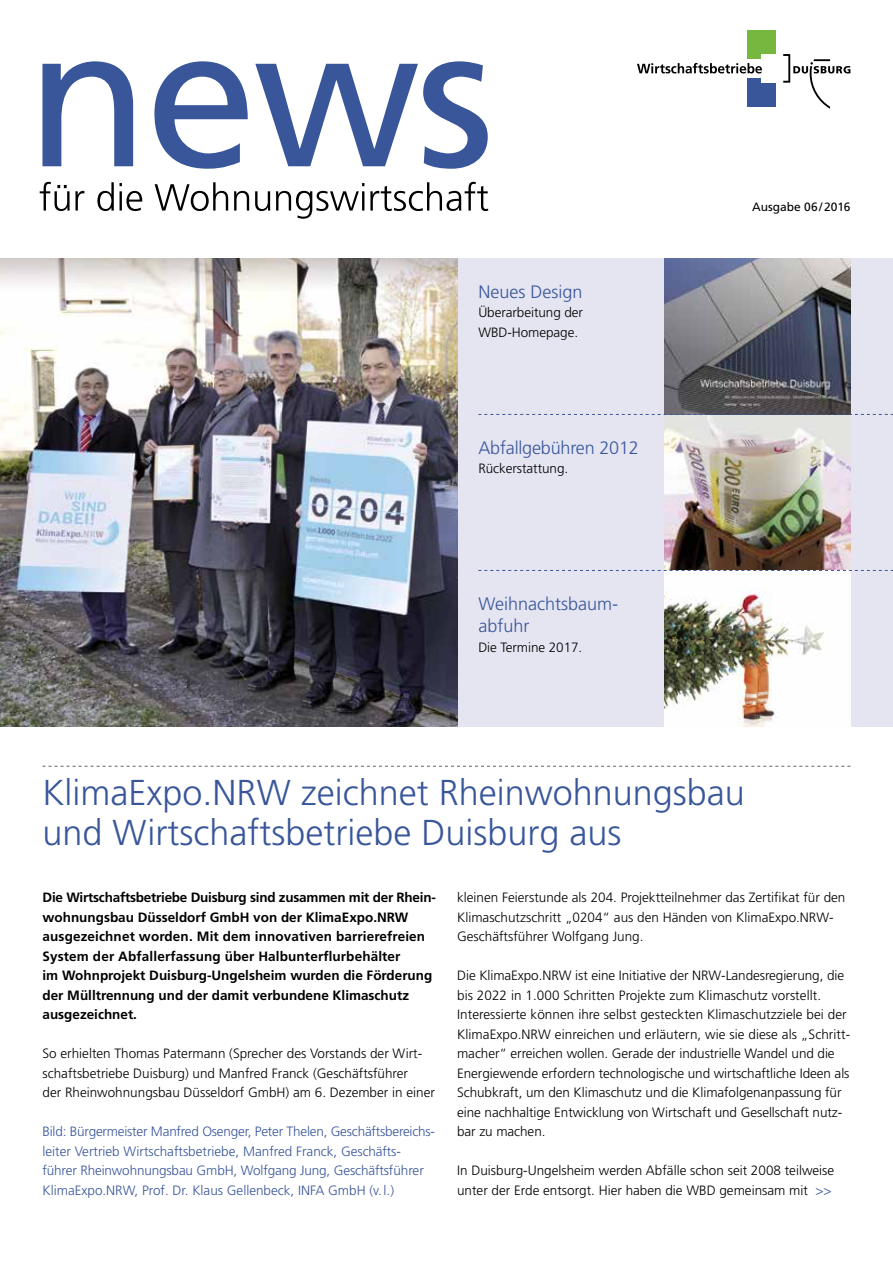
<style>
.page{position:relative;width:893px;height:1263px;background:#fff}
.page>*{position:absolute;margin:0;border:0;box-sizing:border-box;transform-origin:0 0}
.t1{font:300 36px/40.5px "Frutiger";color:#39569b}
.t2{font:300 18px/22.5px "Frutiger";color:#39569b}
.t3{font:300 13.5px/19.5px "Frutiger";color:#000}
.t4{font:700 13.5px/19.5px "Frutiger";color:#000}
.t5{font:300 13.5px/19.5px "Frutiger";letter-spacing:-.01em;color:#39569b}
.t6{font:12px "Frutiger";color:#000}
.s1{color:#39569b}
</style>
<div class="page">
<div style="left:457px;top:259px;width:436px;height:468px;background:#e4e5f0"></div>
<img style="left:0;top:259px;width:457px;height:468px">
<img style="left:664px;top:259px;width:186px;height:468px">
<svg style="left:43px;top:766px;width:807px;height:1px"></svg>
<svg style="left:478px;top:570px;width:415px;height:1px"></svg>
<svg style="left:478px;top:414px;width:415px;height:1px"></svg>
<svg style="left:42px;top:61px;width:446px;height:108px"></svg>
<svg style="left:40px;top:182px;width:448px;height:37px"></svg>
<div style="left:747px;top:30px;width:29px;height:29px;background:#75b73f"></div>
<div style="left:747px;top:78px;width:29px;height:29px;background:#39569b"></div>
<div style="left:762px;top:54px;width:28px;height:29px;background:#fff"></div>
<svg style="left:783px;top:54px;width:67px;height:55px"></svg>
<svg style="left:637px;top:63px;width:125px;height:10px"></svg>
<h2 class="t2" style="left:478px;top:280px;width:106px">Neues Design</h2>
<p class="t3" style="left:478px;top:303px;width:106px">Überarbeitung der<br>WBD-Homepage.</p>
<h2 class="t2" style="left:478px;top:436px;width:162px">Abfallgebühren 2012</h2>
<p class="t3" style="left:478px;top:459px;width:91px">Rückerstattung.</p>
<h2 class="t2" style="left:478px;top:592px;width:140px">Weihnachtsbaum&shy;abfuhr</h2>
<p class="t3" style="left:478px;top:637px;width:105px">Die Termine 2017.</p>
<p class="t6" style="left:752px;top:199px;width:100px">Ausgabe 06/2016</p>
<h1 class="t1" style="left:43px;top:772px;width:704px">KlimaExpo.NRW zeichnet Rheinwohnungsbau und Wirtschaftsbetriebe Duisburg aus</h1>
<p class="t4" style="left:43px;top:888px;width:395px">Die Wirtschaftsbetriebe Duisburg sind zusammen mit der Rhein&shy;wohnungsbau Düsseldorf GmbH von der KlimaExpo.NRW ausgezeichnet worden. Mit dem innovativen barrierefreien System der Abfallerfassung über Halbunterflurbehälter<br>im Wohnprojekt Duisburg-Ungelsheim wurden die Förderung der Mülltrennung und der damit verbundene Klimaschutz ausgezeichnet.</p>
<p class="t3" style="left:43px;top:1044px;width:394px">So erhielten Thomas Patermann (Sprecher des Vorstands der Wirt&shy;schaftsbetriebe Duisburg) und Manfred Franck (Geschäftsführer<br>der Rheinwohnungsbau Düsseldorf GmbH) am 6. Dezember in einer</p>
<p class="t5" style="left:43px;top:1122px;width:394px">Bild: Bürgermeister Manfred Osenger, Peter Thelen, Geschäftsbereichs&shy;leiter Vertrieb Wirtschaftsbetriebe, Manfred Franck, Geschäfts&shy;führer Rheinwohnungsbau GmbH, Wolfgang Jung, Geschäftsführer KlimaExpo.NRW, Prof. Dr. Klaus Gellenbeck, INFA GmbH (v.l.)</p>
<p class="t3" style="left:457px;top:888px;width:390px">kleinen Feierstunde als 204. Projektteilnehmer das Zertifikat für den<br>Klimaschutzschritt „0204“ aus den Händen von KlimaExpo.NRW-<br>Geschäftsführer Wolfgang Jung.</p>
<p class="t3" style="left:457px;top:966px;width:395px">Die KlimaExpo.NRW ist eine Initiative der NRW-Landesregierung, die bis 2022 in 1.000 Schritten Projekte zum Klimaschutz vorstellt.<br>Interessierte können ihre selbst gesteckten Klimaschutzziele bei der KlimaExpo.NRW einreichen und erläutern, wie sie diese als „Schritt&shy;macher“ erreichen wollen. Gerade der industrielle Wandel und die Energiewende erfordern technologische und wirtschaftliche Ideen als Schubkraft, um den Klimaschutz und die Klimafolgenanpassung für eine nachhaltige Entwicklung von Wirtschaft und Gesellschaft nutz&shy;bar zu machen.</p>
<p class="t3" style="left:457px;top:1161px;width:379px">In Duisburg-Ungelsheim werden Abfälle schon seit 2008 teilweise unter der Erde entsorgt. Hier haben die WBD gemeinsam mit <span class="s1">&gt;&gt;</span></p>
</div>
